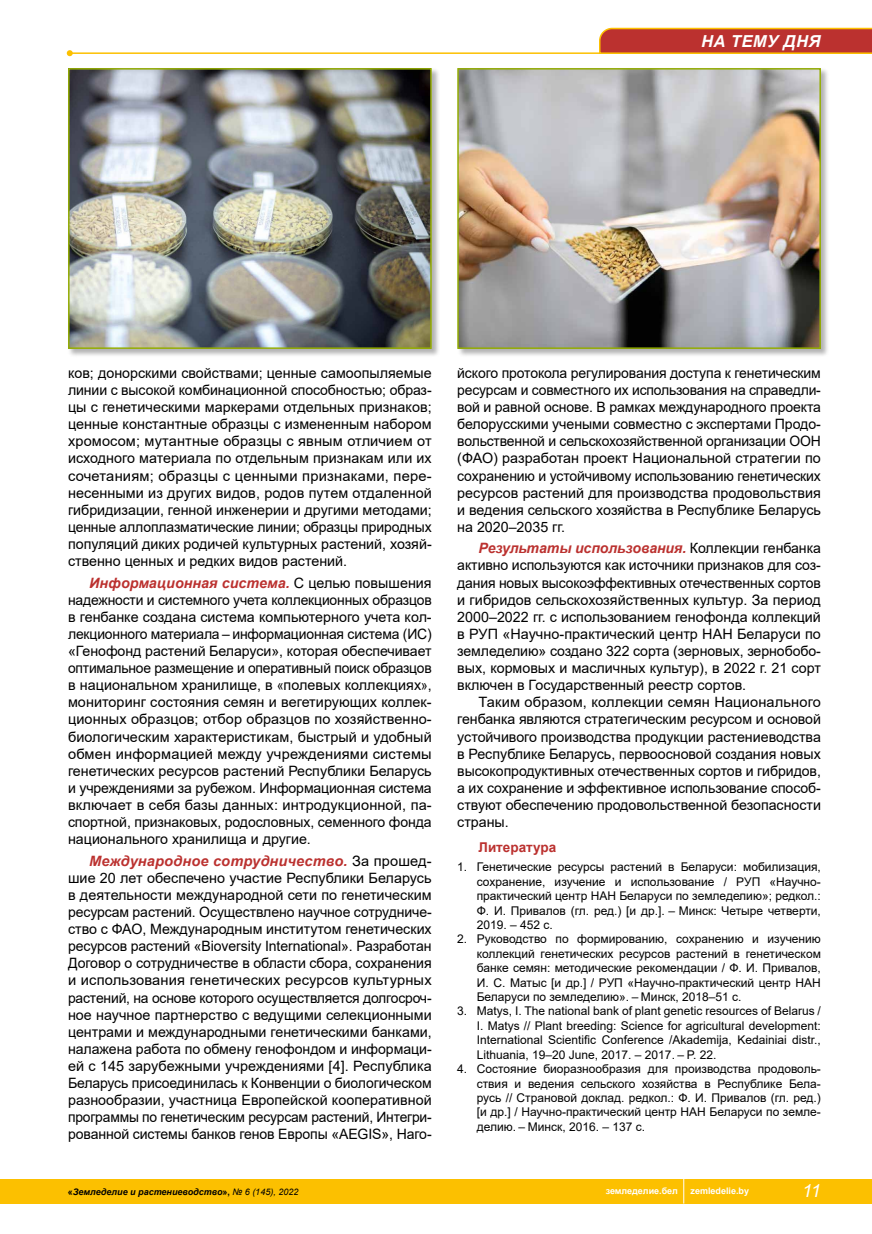
<style>
.page{position:relative;width:872px;height:1234px;background:#fff}
.page>*{position:absolute;margin:0;border:0;box-sizing:border-box;transform-origin:0 0}
.t1{font:italic 18px "Arial";color:#fff}
.t2{font:italic 700 16.5px "Arial";letter-spacing:.035em;color:#fff}
.t3{font:14.25px/17.1px "Arial";color:#000;text-align:justify}
.t4{font:700 13.5px "Arial";color:#bb312f}
.t5{font:12px/14.4px "Arial";color:#000;text-align:justify}
.t6{font:italic 700 9px "Arial";color:#000}
.t7{font:700 9px "Arial";color:#fff}
.s1{font-weight:700;font-style:italic;color:#bb312f}
.s2{font-family:"Arial Narrow"}
.s3{font-style:normal}
.s4{font-weight:400}
</style>
<div class="page">
<div style="left:0;top:1178px;width:872px;height:25px;background:#fcc000"></div>
<hr style="left:70px;top:52px;width:802px;height:2px;background:#fcc000">
<svg style="left:67px;top:50px;width:6px;height:6px"></svg>
<svg style="left:683px;top:1178px;width:1px;height:25px"></svg>
<svg style="left:598px;top:27px;width:274px;height:27px;background:#c44931"></svg>
<div style="left:68px;top:68px;width:372px;height:290px;background:#000;opacity:.3"></div>
<img style="left:71px;top:71px;width:358px;height:275px">
<div style="left:68px;top:68px;width:364px;height:281px;border:2px solid #94ad03"></div>
<div style="left:457px;top:68px;width:372px;height:290px;background:#000;opacity:.3"></div>
<img style="left:460px;top:71px;width:358px;height:275px">
<div style="left:457px;top:68px;width:364px;height:281px;border:2px solid #94ad03"></div>
<p class="t2" style="left:701px;top:30px;width:121px">НА ТЕМУ ДНЯ</p>
<p class="t3" style="left:68px;top:364px;width:365px">ков; донорскими свойствами; ценные самоопыляемые линии с высокой комбинационной способностью; образ&shy;цы с генетическими маркерами отдельных признаков; ценные константные образцы с измененным набором хромосом; мутантные образцы с явным отличием от исходного материала по отдельным признакам или их сочетаниям; образцы с ценными признаками, пере&shy;несенными из других видов, родов путем отдаленной гибридизации, генной инженерии и другими методами; ценные аллоплазматические линии; образцы природных популяций диких родичей культурных растений, хозяй&shy;ственно ценных и редких видов растений.</p>
<p class="t3" style="left:68px;top:573px;width:365px;text-indent:21px"><span class="s1">Информационная система.</span> С целью повышения надежности и системного учета коллекционных образцов в генбанке создана система компьютерного учета кол&shy;лекционного материала – информационная система (ИС) «Генофонд растений Беларуси», которая обеспечивает оптимальное размещение и оперативный поиск образцов в национальном хранилище, в <span class="s2">«</span>полевых коллекциях<span class="s2">»</span>, мониторинг состояния семян и вегетирующих коллек&shy;ционных образцов; отбор образцов по хозяйственно&shy;биологическим характеристикам, быстрый и удобный обмен информацией между учреждениями системы генетических ресурсов растений Республики Беларусь и учреждениями за рубежом. Информационная система включает в себя базы данных: интродукционной, па&shy;спортной, признаковых, родословных, семенного фонда национального хранилища и другие.</p>
<p class="t3" style="left:68px;top:851px;width:365px;text-indent:21px"><span class="s1">Международное сотрудничество.</span> За прошед&shy;шие 20 лет обеспечено участие Республики Беларусь в деятельности международной сети по генетическим ресурсам растений. Осуществлено научное сотрудниче&shy;ство с ФАО, Международным институтом генетических ресурсов растений «Bioversity International». Разработан Договор о сотрудничестве в области сбора, сохранения и использования генетических ресурсов культурных растений, на основе которого осуществляется долгосроч&shy;ное научное партнерство с ведущими селекционными центрами и международными генетическими банками, налажена работа по обмену генофондом и информаци&shy;ей с 145 зарубежными учреждениями [4]. Республика Беларусь присоединилась к Конвенции о биологическом разнообразии, участница Европейской кооперативной программы по генетическим ресурсам растений, Интегри&shy;рованной системы банков генов Европы «AEGIS», Наго-</p>
<p class="t3" style="left:457px;top:364px;width:365px">йского протокола регулирования доступа к генетическим ресурсам и совместного их использования на справедли&shy;вой и равной основе. В рамках международного проекта белорусскими учеными совместно с экспертами Продо&shy;вольственной и сельскохозяйственной организации ООН (ФАО) разработан проект Национальной стратегии по сохранению и устойчивому использованию генетических ресурсов растений для производства продовольствия и ведения сельского хозяйства в Республике Беларусь на 2020–2035 гг.</p>
<p class="t3" style="left:457px;top:539px;width:365px;text-indent:21px"><span class="s1">Результаты использования.</span> Коллекции генбанка активно используются как источники признаков для соз&shy;дания новых высокоэффективных отечественных сортов и гибридов сельскохозяйственных культур. За период 2000–2022 гг. с использованием генофонда коллекций в РУП «Научно-практический центр НАН Беларуси по земледелию» создано 322 сорта (зерновых, зернобобо&shy;вых, кормовых и масличных культур), в 2022 г. 21 сорт включен в Государственный реестр сортов.</p>
<p class="t3" style="left:457px;top:693px;width:365px;text-indent:21px">Таким образом, коллекции семян Национального генбанка являются стратегическим ресурсом и основой устойчивого производства продукции растениеводства в Республике Беларусь, первоосновой создания новых высокопродуктивных отечественных сортов и гибридов, а их сохранение и эффективное использование способ&shy;ствуют обеспечению продовольственной безопасности страны.</p>
<p class="t4" style="left:478px;top:837px;width:79px">Литература</p>
<p class="t5" style="left:477px;top:859px;width:346px;text-indent:-20px">1. Генетические ресурсы растений в Беларуси: мобилизация, сохранение, изучение и использование / РУП «Научно&shy;практический центр НАН Беларуси по земледелию»; редкол.:<br>Ф. И. Привалов (гл. ред.) [и др.]. – Минск: Четыре четверти, 2019. – 452 с.</p>
<p class="t5" style="left:477px;top:931px;width:346px;text-indent:-19px">2. Руководство по формированию, сохранению и изучению коллекций генетических ресурсов растений в генетическом банке семян: методические рекомендации / Ф. И. Привалов, И. С. Матыс [и др.] / РУП «Научно-практический центр НАН Беларуси по земледелию». – Минск, 2018–51 с.</p>
<p class="t5" style="left:477px;top:1003px;width:346px;text-indent:-20px">3. Matys, I. Тhе national bank of plant genetic resources of Belarus / I. Matys // Plant breeding: Science for agricultural development:<br>International Scientific Conference /Akademija, Kedainiai distr., Lithuania, 19–20 June, 2017. – 2017. – P. 22.</p>
<p class="t5" style="left:477px;top:1061px;width:346px;text-indent:-19px">4. Состояние биоразнообразия для производства продоволь&shy;ствия и ведения сельского хозяйства в Республике Бела&shy;русь // Страновой доклад. редкол.: Ф. И. Привалов (гл. ред.) [и др.] / Научно-практический центр НАН Беларуси по земле&shy;делию. – Минск, 2016. – 137 с.</p>
<p class="t6" style="left:68px;top:1185px;width:232px"><span class="s3">«</span>Земледелие и растениеводство<span class="s3">»,</span> <span class="s4">№ 6 (145), 2022</span></p>
<p class="t7" style="left:605px;top:1184px;width:74px">земледелие.бел</p>
<p class="t7" style="left:690px;top:1184px;width:60px">zemledelie.by</p>
<p class="t1" style="left:802px;top:1178px;width:20px">11</p>
</div>
